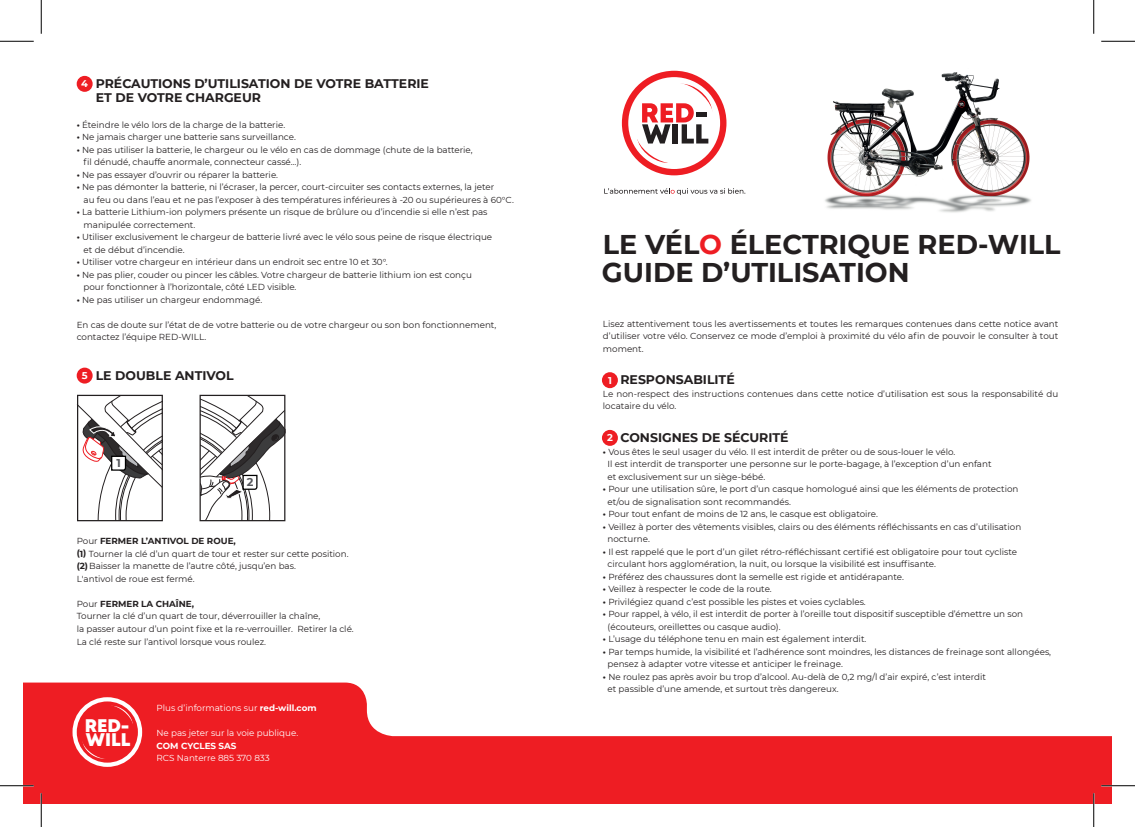
<style>
.page{position:relative;width:1135px;height:827px;background:#fff}
.page>*{position:absolute;margin:0;border:0;box-sizing:border-box;transform-origin:0 0}
.t1{font:700 27.12px "Montserrat";color:#231f20}
.t2{font:18.25px/14px "Mont Heavy DEMO";color:#fff}
.t3{font:700 12.5px/13.8px "Montserrat";color:#231f20}
.t4{font:700 11.25px "Montserrat";color:#55575c}
.t5{font:700 9.88px "Montserrat";color:#fff}
.t6{font:8.75px/12.5px "Montserrat";color:#231f20}
.t7{font:8.75px "Montserrat";color:#fff}
.t8{font:700 8.75px "Montserrat";color:#fff}
.s1{font-weight:700}
.s2{color:#ee1d23}
</style>
<div class="page">
<img style="left:825px;top:72px;width:206px;height:141px">
<div style="left:622px;top:71px;width:104px;height:104px;border:6px solid #ee1d23;border-radius:50%"></div>
<svg style="left:632px;top:79px;width:85px;height:87px"></svg>
<svg style="left:604px;top:188px;width:141px;height:7px"></svg>
<div style="left:602px;top:372px;width:16px;height:16px;background:#ee1d23;border-radius:50%"></div>
<div style="left:602px;top:430px;width:16px;height:16px;background:#ee1d23;border-radius:50%"></div>
<div style="left:77px;top:76px;width:16px;height:16px;background:#ee1d23;border-radius:50%"></div>
<div style="left:77px;top:367px;width:16px;height:16px;background:#ee1d23;border-radius:50%"></div>
<svg style="left:200px;top:395px;width:86px;height:125px"></svg>
<svg style="left:77px;top:395px;width:86px;height:125px"></svg>
<svg style="left:24px;top:682px;width:1087px;height:121px;fill:#ee1d23"></svg>
<svg style="left:79px;top:703px;width:57px;height:57px;background:#ef353a"></svg>
<div style="left:73px;top:697px;width:69px;height:70px;border:4px solid #fff;border-radius:50%"></div>
<hr style="left:40px;top:793px;width:2px;height:34px;background:#fff">
<hr style="left:0;top:41px;width:34px;height:1px;background:#000">
<hr style="left:1101px;top:41px;width:34px;height:1px;background:#000">
<hr style="left:0;top:785px;width:34px;height:1px;background:#000">
<hr style="left:1101px;top:785px;width:34px;height:1px;background:#000">
<hr style="left:41px;top:0;width:1px;height:34px;background:#000">
<hr style="left:41px;top:793px;width:1px;height:34px;background:#000">
<hr style="left:1093px;top:0;width:1px;height:34px;background:#000">
<hr style="left:1093px;top:793px;width:1px;height:34px;background:#000">
<p class="t5" style="left:81px;top:77px;width:8px">4</p>
<h3 class="t3" style="left:96px;top:76px;width:335px">PRÉCAUTIONS D’UTILISATION DE VOTRE BATTERIE<br>ET DE VOTRE CHARGEUR</h3>
<p class="t6" style="left:77px;top:118px;width:210px"><span class="s1">•</span> Éteindre le vélo lors de la charge de la batterie.</p>
<p class="t6" style="left:77px;top:130px;width:221px"><span class="s1">•</span> Ne jamais charger une batterie sans surveillance.</p>
<p class="t6" style="left:84px;top:143px;width:391px;text-indent:-7px"><span class="s1">•</span> Ne pas utiliser la batterie, le chargeur ou le vélo en cas de dommage (chute de la batterie, fil dénudé, chauffe anormale, connecteur cassé…).</p>
<p class="t6" style="left:77px;top:168px;width:203px"><span class="s1">•</span> Ne pas essayer d’ouvrir ou réparer la batterie.</p>
<p class="t6" style="left:84px;top:180px;width:432px;text-indent:-7px"><span class="s1">•</span> Ne pas démonter la batterie, ni l’écraser, la percer, court-circuiter ses contacts externes, la jeter<br>au feu ou dans l’eau et ne pas l’exposer à des températures inférieures à -20 ou supérieures à 60°C.</p>
<p class="t6" style="left:84px;top:205px;width:405px;text-indent:-7px"><span class="s1">•</span> La batterie Lithium-ion polymers présente un risque de brûlure ou d’incendie si elle n’est pas manipulée correctement.</p>
<p class="t6" style="left:84px;top:230px;width:410px;text-indent:-7px"><span class="s1">•</span> Utiliser exclusivement le chargeur de batterie livré avec le vélo sous peine de risque électrique et de début d’incendie.</p>
<p class="t6" style="left:77px;top:255px;width:313px"><span class="s1">•</span> Utiliser votre chargeur en intérieur dans un endroit sec entre 10 et 30°.</p>
<p class="t6" style="left:84px;top:268px;width:390px;text-indent:-7px"><span class="s1">•</span> Ne pas plier, couder ou pincer les câbles. Votre chargeur de batterie lithium ion est conçu pour fonctionner à l’horizontale, côté LED visible.</p>
<p class="t6" style="left:77px;top:293px;width:187px"><span class="s1">•</span> Ne pas utiliser un chargeur endommagé.</p>
<p class="t6" style="left:77px;top:318px;width:421px">En cas de doute sur l’état de de votre batterie ou de votre chargeur ou son bon fonctionnement, contactez l’équipe RED-WILL.</p>
<p class="t5" style="left:82px;top:368px;width:7px">5</p>
<h3 class="t3" style="left:96px;top:368px;width:139px">LE DOUBLE ANTIVOL</h3>
<p class="t4" style="left:116px;top:455px;width:6px">1</p>
<p class="t4" style="left:247px;top:474px;width:8px">2</p>
<p class="t6" style="left:77px;top:535px;width:273px">Pour <span class="s1">FERMER L’ANTIVOL DE ROUE,<br>(1)</span> Tourner la clé d’un quart de tour et rester sur cette position. <span class="s1">(2)</span>Baisser la manette de l’autre côté, jusqu’en bas.<br>L'antivol de roue est fermé.</p>
<p class="t6" style="left:77px;top:597px;width:279px">Pour <span class="s1">FERMER LA CHAÎNE,<br></span>Tourner la clé d’un quart de tour, déverrouiller la chaîne,<br>la passer autour d’un point fixe et la re-verrouiller. Retirer la clé.<br>La clé reste sur l’antivol lorsque vous roulez.</p>
<h2 class="t2" style="left:85px;top:719px;width:47px">RED-<br>WILL</h2>
<p class="t7" style="left:156px;top:702px;width:162px">Plus d’informations sur <span class="s1">red-will.com</span></p>
<p class="t7" style="left:156px;top:727px;width:143px">Ne pas jeter sur la voie publique.</p>
<p class="t8" style="left:156px;top:739px;width:82px">COM CYCLES SAS</p>
<p class="t7" style="left:156px;top:752px;width:115px">RCS Nanterre 885 370 833</p>
<h1 class="t1" style="left:603px;top:225px;width:459px">LE VÉL<span class="s2">O</span> ÉLECTRIQUE RED-WILL</h1>
<h1 class="t1" style="left:602px;top:253px;width:309px">GUIDE D’UTILISATION</h1>
<p class="t6" style="left:603px;top:317px;width:457px;text-align:justify">Lisez attentivement tous les avertissements et toutes les remarques contenues dans cette notice avant d’utiliser votre vélo. Conservez ce mode d’emploi à proximité du vélo afin de pouvoir le consulter à tout moment.</p>
<h3 class="t3" style="left:620px;top:372px;width:116px">RESPONSABILITÉ</h3>
<p class="t6" style="left:603px;top:387px;width:457px">Le non-respect des instructions contenues dans cette notice d’utilisation est sous la responsabilité du locataire du vélo.</p>
<h3 class="t3" style="left:620px;top:430px;width:170px">CONSIGNES DE SÉCURITÉ</h3>
<p class="t6" style="left:607px;top:445px;width:386px;text-indent:-5px"><span class="s1">•</span> Vous êtes le seul usager du vélo. Il est interdit de prêter ou de sous-louer le vélo.<br>Il est interdit de transporter une personne sur le porte-bagage, à l’exception d’un enfant et exclusivement sur un siège-bébé.</p>
<p class="t6" style="left:607px;top:482px;width:412px;text-indent:-5px"><span class="s1">•</span> Pour une utilisation sûre, le port d’un casque homologué ainsi que les éléments de protection et/ou de signalisation sont recommandés.</p>
<p class="t6" style="left:603px;top:507px;width:277px"><span class="s1">•</span> Pour tout enfant de moins de 12 ans, le casque est obligatoire.</p>
<p class="t6" style="left:607px;top:520px;width:415px;text-indent:-5px"><span class="s1">•</span> Veillez à porter des vêtements visibles, clairs ou des éléments réfléchissants en cas d’utilisation nocturne.</p>
<p class="t6" style="left:607px;top:545px;width:411px;text-indent:-5px"><span class="s1">•</span> Il est rappelé que le port d’un gilet rétro-réfléchissant certifié est obligatoire pour tout cycliste circulant hors agglomération, la nuit, ou lorsque la visibilité est insuffisante.</p>
<p class="t6" style="left:603px;top:570px;width:303px"><span class="s1">•</span> Préférez des chaussures dont la semelle est rigide et antidérapante.</p>
<p class="t6" style="left:603px;top:582px;width:170px"><span class="s1">•</span> Veillez à respecter le code de la route.</p>
<p class="t6" style="left:603px;top:595px;width:264px"><span class="s1">•</span> Privilégiez quand c’est possible les pistes et voies cyclables.</p>
<p class="t6" style="left:607px;top:607px;width:417px;text-indent:-5px"><span class="s1">•</span> Pour rappel, à vélo, il est interdit de porter à l’oreille tout dispositif susceptible d’émettre un son (écouteurs, oreillettes ou casque audio).</p>
<p class="t6" style="left:603px;top:632px;width:265px"><span class="s1">•</span> L’usage du téléphone tenu en main est également interdit.</p>
<p class="t6" style="left:607px;top:645px;width:445px;text-indent:-5px"><span class="s1">•</span> Par temps humide, la visibilité et l’adhérence sont moindres, les distances de freinage sont allongées, pensez à adapter votre vitesse et anticiper le freinage.</p>
<p class="t6" style="left:607px;top:670px;width:380px;text-indent:-5px"><span class="s1">•</span> Ne roulez pas après avoir bu trop d’alcool. Au-delà de 0,2 mg/l d’air expiré, c’est interdit et passible d’une amende, et surtout très dangereux.</p>
<p class="t5" style="left:608px;top:373px;width:5px">1</p>
<p class="t5" style="left:607px;top:430px;width:7px">2</p>
</div>
